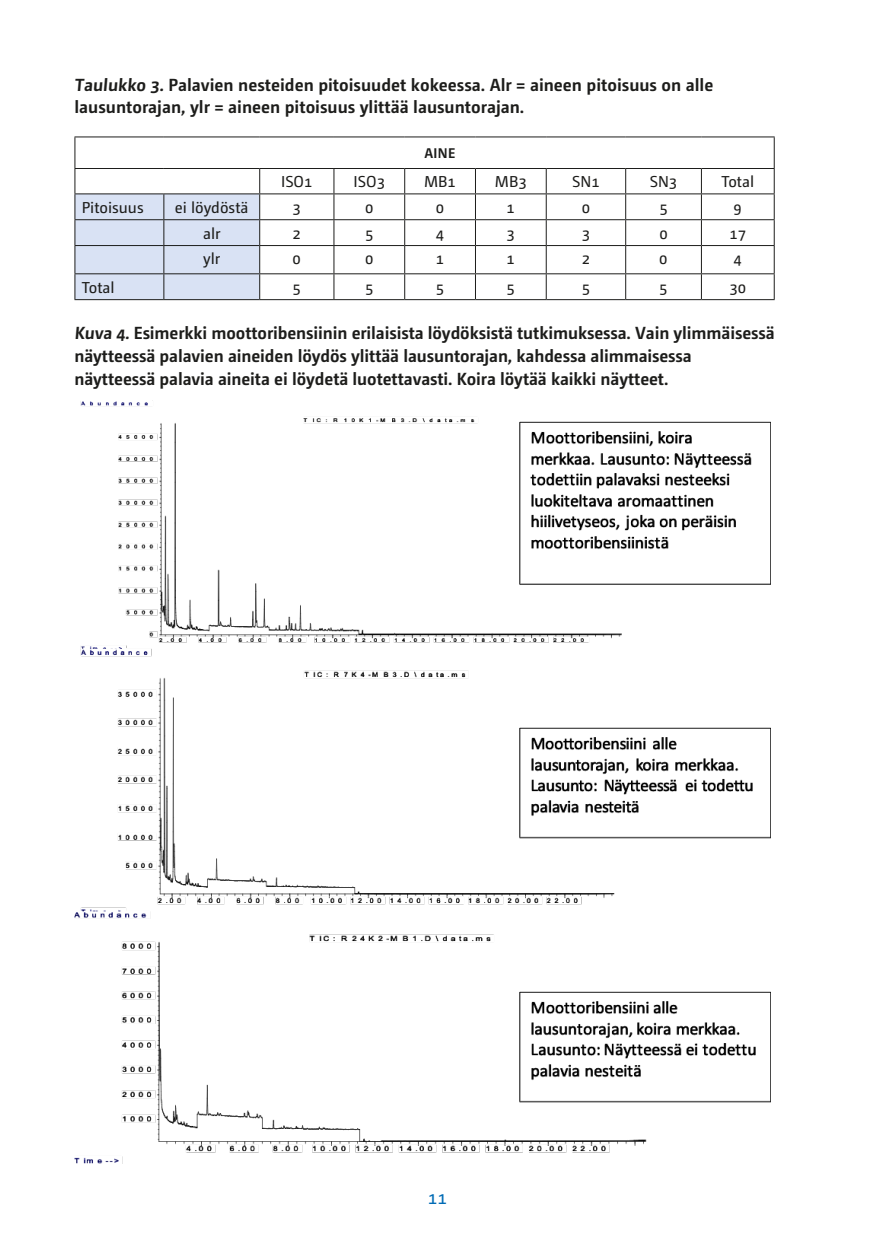
<style>
.page{position:relative;width:874px;height:1241px;background:#fff}
.page>*{position:absolute;margin:0;border:0;box-sizing:border-box;transform-origin:0 0}
.t1{font:18.38px "Camingo Dos";color:#006bb5}
.t2{font:700 17.5px/22.8px "Camingo Dos";letter-spacing:-.005em;color:#1d1d1b}
.t3{font:15.75px "Camingo Dos";color:#1d1d1b}
.t4{font:700 14px "Camingo Dos";color:#1d1d1b}
</style>
<div class="page">
<img style="left:74px;top:401px;width:696px;height:762px">
<hr style="left:259px;top:193px;width:75px;height:1px;background:#1d1d1b">
<hr style="left:334px;top:193px;width:70px;height:1px;background:#1d1d1b">
<hr style="left:404px;top:193px;width:71px;height:1px;background:#1d1d1b">
<hr style="left:475px;top:193px;width:71px;height:1px;background:#1d1d1b">
<hr style="left:546px;top:193px;width:79px;height:1px;background:#1d1d1b">
<hr style="left:625px;top:193px;width:76px;height:1px;background:#1d1d1b">
<hr style="left:701px;top:193px;width:73px;height:1px;background:#1d1d1b">
<hr style="left:259px;top:219px;width:75px;height:1px;background:#1d1d1b">
<hr style="left:334px;top:219px;width:70px;height:1px;background:#1d1d1b">
<hr style="left:404px;top:219px;width:71px;height:1px;background:#1d1d1b">
<hr style="left:475px;top:219px;width:71px;height:1px;background:#1d1d1b">
<hr style="left:546px;top:219px;width:79px;height:1px;background:#1d1d1b">
<hr style="left:625px;top:219px;width:76px;height:1px;background:#1d1d1b">
<hr style="left:701px;top:219px;width:73px;height:1px;background:#1d1d1b">
<hr style="left:259px;top:245px;width:75px;height:1px;background:#1d1d1b">
<hr style="left:334px;top:245px;width:70px;height:1px;background:#1d1d1b">
<hr style="left:404px;top:245px;width:71px;height:1px;background:#1d1d1b">
<hr style="left:475px;top:245px;width:71px;height:1px;background:#1d1d1b">
<hr style="left:546px;top:245px;width:79px;height:1px;background:#1d1d1b">
<hr style="left:625px;top:245px;width:76px;height:1px;background:#1d1d1b">
<hr style="left:701px;top:245px;width:73px;height:1px;background:#1d1d1b">
<hr style="left:259px;top:273px;width:75px;height:1px;background:#1d1d1b">
<hr style="left:334px;top:273px;width:70px;height:1px;background:#1d1d1b">
<svg style="left:333px;top:169px;width:1px;height:130px"></svg>
<hr style="left:404px;top:273px;width:71px;height:1px;background:#1d1d1b">
<svg style="left:404px;top:169px;width:1px;height:130px"></svg>
<hr style="left:475px;top:273px;width:71px;height:1px;background:#1d1d1b">
<svg style="left:475px;top:169px;width:1px;height:130px"></svg>
<hr style="left:546px;top:273px;width:79px;height:1px;background:#1d1d1b">
<svg style="left:545px;top:169px;width:1px;height:130px"></svg>
<hr style="left:625px;top:273px;width:76px;height:1px;background:#1d1d1b">
<svg style="left:625px;top:169px;width:1px;height:130px"></svg>
<hr style="left:701px;top:273px;width:73px;height:1px;background:#1d1d1b">
<svg style="left:700px;top:169px;width:1px;height:130px"></svg>
<svg style="left:773px;top:169px;width:1px;height:130px"></svg>
<hr style="left:259px;top:299px;width:75px;height:1px;background:#1d1d1b">
<hr style="left:334px;top:299px;width:70px;height:1px;background:#1d1d1b">
<hr style="left:404px;top:299px;width:71px;height:1px;background:#1d1d1b">
<hr style="left:475px;top:299px;width:71px;height:1px;background:#1d1d1b">
<hr style="left:546px;top:299px;width:79px;height:1px;background:#1d1d1b">
<hr style="left:625px;top:299px;width:76px;height:1px;background:#1d1d1b">
<hr style="left:701px;top:299px;width:73px;height:1px;background:#1d1d1b">
<hr style="left:74px;top:136px;width:90px;height:1px;background:#1d1d1b">
<hr style="left:74px;top:137px;width:1px;height:31px;background:#1d1d1b">
<hr style="left:164px;top:136px;width:95px;height:1px;background:#1d1d1b">
<hr style="left:259px;top:136px;width:75px;height:1px;background:#1d1d1b">
<hr style="left:334px;top:136px;width:70px;height:1px;background:#1d1d1b">
<hr style="left:404px;top:136px;width:71px;height:1px;background:#1d1d1b">
<hr style="left:475px;top:136px;width:71px;height:1px;background:#1d1d1b">
<hr style="left:546px;top:136px;width:79px;height:1px;background:#1d1d1b">
<hr style="left:625px;top:136px;width:76px;height:1px;background:#1d1d1b">
<hr style="left:701px;top:136px;width:73px;height:1px;background:#1d1d1b">
<hr style="left:773px;top:137px;width:1px;height:31px;background:#1d1d1b">
<hr style="left:74px;top:168px;width:90px;height:1px;background:#1d1d1b">
<hr style="left:164px;top:168px;width:95px;height:1px;background:#1d1d1b">
<hr style="left:259px;top:168px;width:75px;height:1px;background:#1d1d1b">
<hr style="left:334px;top:168px;width:70px;height:1px;background:#1d1d1b">
<hr style="left:404px;top:168px;width:71px;height:1px;background:#1d1d1b">
<hr style="left:475px;top:168px;width:71px;height:1px;background:#1d1d1b">
<hr style="left:546px;top:168px;width:79px;height:1px;background:#1d1d1b">
<hr style="left:625px;top:168px;width:76px;height:1px;background:#1d1d1b">
<hr style="left:701px;top:168px;width:73px;height:1px;background:#1d1d1b">
<hr style="left:74px;top:299px;width:90px;height:1px;background:#1d1d1b">
<svg style="left:74px;top:169px;width:186px;height:130px"></svg>
<hr style="left:164px;top:299px;width:95px;height:1px;background:#1d1d1b">
<p class="t2" style="left:74px;top:73px;width:640px">Taulukko 3. Palavien nesteiden pitoisuudet kokeessa. Alr = aineen pitoisuus on alle lausuntorajan, ylr = aineen pitoisuus ylittää lausuntorajan.</p>
<p class="t4" style="left:424px;top:145px;width:32px">AINE</p>
<p class="t3" style="left:281px;top:172px;width:33px">ISO1</p>
<p class="t3" style="left:353px;top:172px;width:33px">ISO3</p>
<p class="t3" style="left:424px;top:172px;width:33px">MB1</p>
<p class="t3" style="left:494px;top:172px;width:33px">MB3</p>
<p class="t3" style="left:572px;top:172px;width:29px">SN1</p>
<p class="t3" style="left:649px;top:172px;width:29px">SN3</p>
<p class="t3" style="left:721px;top:172px;width:34px">Total</p>
<p class="t3" style="left:82px;top:198px;width:63px">Pitoisuus</p>
<p class="t3" style="left:175px;top:198px;width:75px">ei löydöstä</p>
<p class="t3" style="left:292px;top:198px;width:10px">3</p>
<p class="t3" style="left:365px;top:198px;width:10px">0</p>
<p class="t3" style="left:435px;top:198px;width:10px">0</p>
<p class="t3" style="left:506px;top:198px;width:10px">1</p>
<p class="t3" style="left:581px;top:198px;width:10px">0</p>
<p class="t3" style="left:659px;top:198px;width:10px">5</p>
<p class="t3" style="left:733px;top:198px;width:10px">9</p>
<p class="t3" style="left:203px;top:224px;width:19px">alr</p>
<p class="t3" style="left:292px;top:224px;width:10px">2</p>
<p class="t3" style="left:365px;top:224px;width:10px">5</p>
<p class="t3" style="left:435px;top:224px;width:10px">4</p>
<p class="t3" style="left:506px;top:224px;width:10px">3</p>
<p class="t3" style="left:581px;top:224px;width:10px">3</p>
<p class="t3" style="left:659px;top:224px;width:10px">0</p>
<p class="t3" style="left:729px;top:224px;width:18px">17</p>
<p class="t3" style="left:203px;top:249px;width:19px">ylr</p>
<p class="t3" style="left:292px;top:249px;width:10px">0</p>
<p class="t3" style="left:365px;top:249px;width:10px">0</p>
<p class="t3" style="left:435px;top:249px;width:10px">1</p>
<p class="t3" style="left:506px;top:249px;width:10px">1</p>
<p class="t3" style="left:581px;top:249px;width:10px">2</p>
<p class="t3" style="left:659px;top:249px;width:10px">0</p>
<p class="t3" style="left:733px;top:249px;width:10px">4</p>
<p class="t3" style="left:82px;top:278px;width:34px">Total</p>
<p class="t3" style="left:292px;top:278px;width:10px">5</p>
<p class="t3" style="left:365px;top:278px;width:10px">5</p>
<p class="t3" style="left:435px;top:278px;width:10px">5</p>
<p class="t3" style="left:506px;top:278px;width:10px">5</p>
<p class="t3" style="left:581px;top:278px;width:10px">5</p>
<p class="t3" style="left:659px;top:278px;width:10px">5</p>
<p class="t3" style="left:729px;top:278px;width:18px">30</p>
<p class="t2" style="left:74px;top:321px;width:701px">Kuva 4. Esimerkki moottoribensiinin erilaisista löydöksistä tutkimuksessa. Vain ylimmäisessä näytteessä palavien aineiden löydös ylittää lausuntorajan, kahdessa alimmaisessa näytteessä palavia aineita ei löydetä luotettavasti. Koira löytää kaikki näytteet.</p>
<p class="t1" style="left:427px;top:1186px;width:21px">11</p>
</div>
